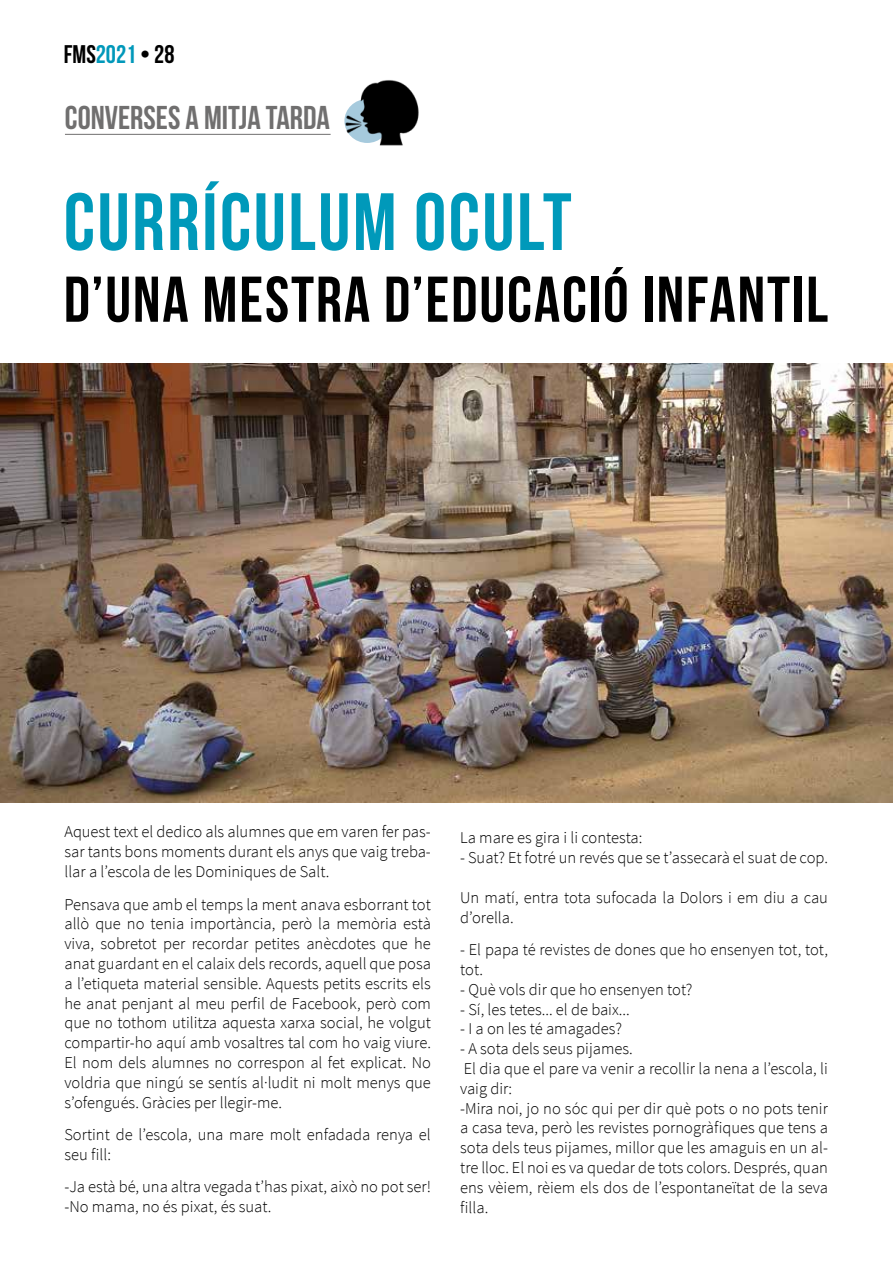
<style>
.page{position:relative;width:893px;height:1263px;background:#fff}
.page>*{position:absolute;margin:0;border:0;box-sizing:border-box;transform-origin:0 0}
.t1{font:81px "Bebas Neue";letter-spacing:.03em;color:#0099ba}
.t2{font:64.5px "Bebas Neue";letter-spacing:.03em;color:#000}
.t3{font:33px "Bebas Neue";color:#706f6f}
.t4{font:25.5px "Bebas Neue";color:#000}
.t5{font:300 16.5px/19.8px "Source Sans Pro";color:#000}
.s1{color:#0198ba}
</style>
<div class="page">
<hr style="left:65px;top:134px;width:266px;height:1px;background:#706f6f">
<img style="left:0;top:364px;width:893px;height:439px">
<img style="left:345px;top:80px;width:74px;height:66px">
<h3 class="t4" style="left:64px;top:41px;width:112px">FMS<span class="s1">2021</span> • 28</h3>
<h3 class="t3" style="left:65px;top:100px;width:266px">CONVERSES A MITJA TARDA</h3>
<h1 class="t1" style="left:64px;top:178px;width:509px">CURRÍCULUM OCULT</h1>
<h2 class="t2" style="left:64px;top:264px;width:766px">D’UNA MESTRA D’EDUCACIÓ INFANTIL</h2>
<p class="t5" style="left:64px;top:822px;width:368px;text-align:justify">Aquest text el dedico als alumnes que em varen fer pas&shy;sar tants bons moments durant els anys que vaig treba&shy;llar a l’escola de les Dominiques de Salt.</p>
<p class="t5" style="left:64px;top:894px;width:368px;text-align:justify">Pensava que amb el temps la ment anava esborrant tot allò que no tenia importància, però la memòria està viva, sobretot per recordar petites anècdotes que he anat guardant en el calaix dels records, aquell que posa a l’etiqueta material sensible. Aquests petits escrits els he anat penjant al meu perfil de Facebook, però com que no tothom utilitza aquesta xarxa social, he volgut compartir-ho aquí amb vosaltres tal com ho vaig viure.<br>El nom dels alumnes no correspon al fet explicat. No voldria que ningú se sentís al·ludit ni molt menys que s’ofengués. Gràcies per llegir-me.</p>
<p class="t5" style="left:64px;top:1125px;width:368px">Sortint de l’escola, una mare molt enfadada renya el seu fill:</p>
<p class="t5" style="left:64px;top:1177px;width:368px">-Ja està bé, una altra vegada t’has pixat, això no pot ser! -No mama, no és pixat, és suat.</p>
<p class="t5" style="left:460px;top:828px;width:184px">La mare es gira i li contesta:</p>
<p class="t5" style="left:460px;top:848px;width:369px">- Suat? Et fotré un revés que se t’assecarà el suat de cop.</p>
<p class="t5" style="left:460px;top:887px;width:369px">Un matí, entra tota sufocada la Dolors i em diu a cau d’orella.</p>
<p class="t5" style="left:460px;top:940px;width:369px">- El papa té revistes de dones que ho ensenyen tot, tot, tot.</p>
<p class="t5" style="left:460px;top:979px;width:234px">- Què vols dir que ho ensenyen tot?</p>
<p class="t5" style="left:460px;top:999px;width:171px">- Sí, les tetes... el de baix...</p>
<p class="t5" style="left:460px;top:1019px;width:163px">- I a on les té amagades?</p>
<p class="t5" style="left:460px;top:1039px;width:369px">- A sota dels seus pijames.<br>El dia que el pare va venir a recollir la nena a l’escola, li vaig dir:<br>-Mira noi, jo no sóc qui per dir què pots o no pots tenir a casa teva, però les revistes pornogràfiques que tens a sota dels teus pijames, millor que les amaguis en un al&shy;tre lloc. El noi es va quedar de tots colors. Després, quan ens vèiem, rèiem els dos de l’espontaneïtat de la seva filla.</p>
</div>
